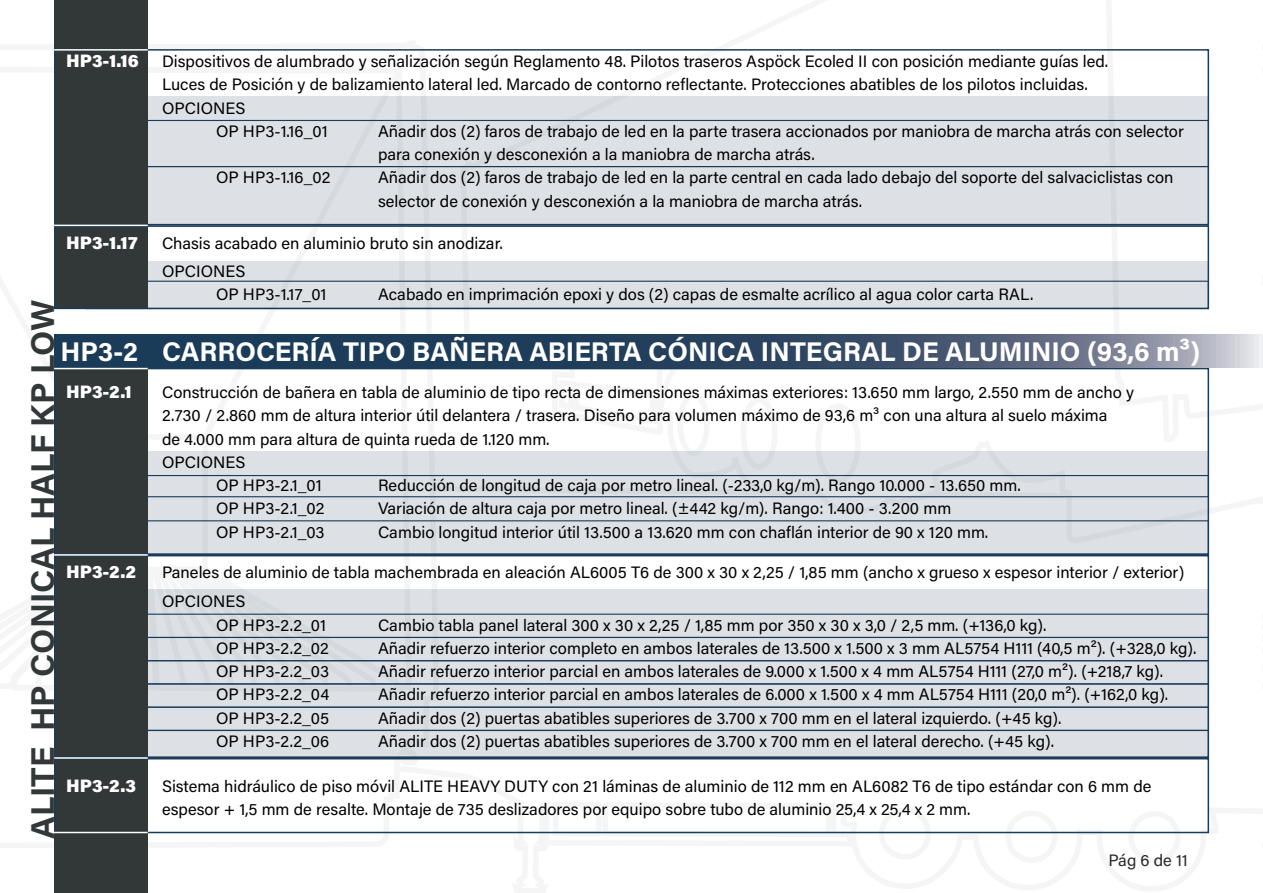
<style>
.page{position:relative;width:1263px;height:893px;background:#fff}
.page>*{position:absolute;margin:0;border:0;box-sizing:border-box;transform-origin:0 0}
.t1{font:700 33px "Acumin Pro";letter-spacing:-.005em;color:#323738}
.t2{font:700 27px "Acumin Pro";color:#fff}
.t3{font:900 18px "Acumin Pro";color:#fff}
.t4{font:16.5px/23.2px "Acumin Pro";color:#000001}
.t5{font:16.5px "Acumin Pro";letter-spacing:-.01em;color:#231f20}
</style>
<div class="page">
<div style="left:1005px;top:810px;width:53px;height:53px;border:6px solid #3e3e3f;border-radius:50%"></div>
<div style="left:879px;top:807px;width:52px;height:53px;border:6px solid #3e3e3f;border-radius:50%"></div>
<svg style="left:457px;top:96px;width:642px;height:239px"></svg>
<div style="left:740px;top:397px;width:38px;height:73px;border:6px solid #3e3e3f;border-radius:50%"></div>
<div style="left:677px;top:392px;width:33px;height:64px;border:6px solid #3e3e3f;border-radius:50%"></div>
<div style="left:815px;top:403px;width:46px;height:81px;border:6px solid #3e3e3f;border-radius:50%"></div>
<svg style="left:1099px;top:49px;width:163px;height:785px"></svg>
<svg style="left:148px;top:589px;width:256px;height:1px"></svg>
<svg style="left:54px;top:96px;width:354px;height:239px"></svg>
<div style="left:128px;top:97px;width:1081px;height:128px;background:#dde1e6"></div>
<div style="left:128px;top:261px;width:1081px;height:47px;background:#dde1e6"></div>
<div style="left:128px;top:451px;width:1081px;height:104px;background:#dde1e6"></div>
<div style="left:128px;top:590px;width:1081px;height:168px;background:#dde1e6"></div>
<div style="left:85px;top:120px;width:1124px;height:47px;border:1px solid #1b3c59"></div>
<div style="left:85px;top:520px;width:1124px;height:35px;border:1px solid #1b3c59"></div>
<div style="left:85px;top:475px;width:1124px;height:22px;border:1px solid #1b3c59"></div>
<div style="left:85px;top:614px;width:1124px;height:24px;border:1px solid #1b3c59"></div>
<div style="left:85px;top:637px;width:1124px;height:24px;border:1px solid #1b3c59"></div>
<div style="left:85px;top:660px;width:1124px;height:24px;border:1px solid #1b3c59"></div>
<div style="left:85px;top:683px;width:1124px;height:25px;border:1px solid #1b3c59"></div>
<div style="left:85px;top:707px;width:1124px;height:24px;border:1px solid #1b3c59"></div>
<div style="left:85px;top:730px;width:1124px;height:28px;border:1px solid #1b3c59"></div>
<div style="left:85px;top:281px;width:1124px;height:28px;border:1px solid #1b3c59"></div>
<div style="left:85px;top:166px;width:1124px;height:59px;border:1px solid #1b3c59"></div>
<div style="left:54px;top:0;width:94px;height:308px;background:#323738"></div>
<div style="left:54px;top:335px;width:94px;height:558px;background:#323738"></div>
<div style="left:54px;top:49px;width:1155px;height:176px;border:2px solid #1b3c59"></div>
<div style="left:54px;top:225px;width:1155px;height:84px;border:2px solid #1b3c59"></div>
<div style="left:54px;top:368px;width:1155px;height:187px;border:2px solid #1b3c59"></div>
<div style="left:54px;top:555px;width:1155px;height:203px;border:2px solid #1b3c59"></div>
<div style="left:54px;top:758px;width:1155px;height:75px;border:2px solid #1b3c59"></div>
<svg style="left:54px;top:335px;width:1209px;height:33px;background:#3c536d"></svg>
<hr style="left:54px;top:832px;width:94px;height:1px;background:#fff">
<hr style="left:54px;top:757px;width:94px;height:2px;background:#fff">
<hr style="left:54px;top:554px;width:94px;height:2px;background:#fff">
<hr style="left:54px;top:368px;width:94px;height:1px;background:#fff">
<hr style="left:54px;top:225px;width:94px;height:1px;background:#fff">
<hr style="left:54px;top:49px;width:94px;height:2px;background:#fff">
<p class="t1" style="left:19px;top:839px;width:541px;rotate:-90deg">ALITE HP CONICAL HALF KP LOW</p>
<p class="t3" style="left:66px;top:48px;width:74px">HP3-1.16</p>
<p class="t4" style="left:162px;top:49px;width:948px">Dispositivos de alumbrado y señalización según Reglamento 48. Pilotos traseros Aspöck Ecoled II con posición mediante guías led.</p>
<p class="t4" style="left:162px;top:72px;width:927px">Luces de Posición y de balizamiento lateral led. Marcado de contorno reflectante. Protecciones abatibles de los pilotos incluidas.</p>
<p class="t4" style="left:162px;top:96px;width:85px">OPCIONES</p>
<p class="t4" style="left:216px;top:119px;width:113px">OP HP3-1.16_01</p>
<p class="t4" style="left:378px;top:119px;width:807px">Añadir dos (2) faros de trabajo de led en la parte trasera accionados por maniobra de marcha atrás con selector para conexión y desconexión a la maniobra de marcha atrás.</p>
<p class="t4" style="left:216px;top:165px;width:116px">OP HP3-1.16_02</p>
<p class="t4" style="left:378px;top:165px;width:797px">Añadir dos (2) faros de trabajo de led en la parte central en cada lado debajo del soporte del salvaciclistas con selector de conexión y desconexión a la maniobra de marcha atrás.</p>
<p class="t3" style="left:66px;top:230px;width:73px">HP3-1.17</p>
<p class="t4" style="left:162px;top:231px;width:342px">Chasis acabado en aluminio bruto sin anodizar.</p>
<p class="t4" style="left:162px;top:258px;width:85px">OPCIONES</p>
<p class="t4" style="left:216px;top:282px;width:112px">OP HP3-1.17_01</p>
<p class="t4" style="left:378px;top:282px;width:657px">Acabado en imprimación epoxi y dos (2) capas de esmalte acrílico al agua color carta RAL.</p>
<p class="t2" style="left:61px;top:332px;width:1141px">HP3-2 CARROCERÍA TIPO BAÑERA ABIERTA CÓNICA INTEGRAL DE ALUMINIO (93,6 m³)</p>
<p class="t3" style="left:66px;top:379px;width:67px">HP3-2.1</p>
<p class="t4" style="left:162px;top:380px;width:973px">Construcción de bañera en tabla de aluminio de tipo recta de dimensiones máximas exteriores: 13.650 mm largo, 2.550 mm de ancho y<br>2.730 / 2.860 mm de altura interior útil delantera / trasera. Diseño para volumen máximo de 93,6 m³ con una altura al suelo máxima<br>de 4.000 mm para altura de quinta rueda de 1.120 mm.</p>
<p class="t4" style="left:162px;top:450px;width:85px">OPCIONES</p>
<p class="t4" style="left:216px;top:473px;width:107px">OP HP3-2.1_01</p>
<p class="t4" style="left:378px;top:473px;width:644px">Reducción de longitud de caja por metro lineal. (-233,0 kg/m). Rango 10.000 - 13.650 mm.</p>
<p class="t4" style="left:216px;top:496px;width:110px">OP HP3-2.1_02</p>
<p class="t4" style="left:378px;top:496px;width:575px">Variación de altura caja por metro lineal. (±442 kg/m). Rango: 1.400 - 3.200 mm</p>
<p class="t4" style="left:216px;top:519px;width:110px">OP HP3-2.1_03</p>
<p class="t4" style="left:378px;top:519px;width:612px">Cambio longitud interior útil 13.500 a 13.620 mm con chaflán interior de 90 x 120 mm.</p>
<p class="t3" style="left:66px;top:559px;width:72px">HP3-2.2</p>
<p class="t4" style="left:162px;top:560px;width:1024px">Paneles de aluminio de tabla machembrada en aleación AL6005 T6 de 300 x 30 x 2,25 / 1,85 mm (ancho x grueso x espesor interior / exterior)</p>
<p class="t4" style="left:162px;top:589px;width:85px">OPCIONES</p>
<p class="t4" style="left:216px;top:612px;width:112px">OP HP3-2.2_01</p>
<p class="t4" style="left:378px;top:612px;width:670px">Cambio tabla panel lateral 300 x 30 x 2,25 / 1,85 mm por 350 x 30 x 3,0 / 2,5 mm. (+136,0 kg).</p>
<p class="t4" style="left:216px;top:636px;width:114px">OP HP3-2.2_02</p>
<p class="t4" style="left:378px;top:636px;width:820px">Añadir refuerzo interior completo en ambos laterales de 13.500 x 1.500 x 3 mm AL5754 H111 (40,5 m²). (+328,0 kg).</p>
<p class="t4" style="left:216px;top:659px;width:115px">OP HP3-2.2_03</p>
<p class="t4" style="left:378px;top:659px;width:787px">Añadir refuerzo interior parcial en ambos laterales de 9.000 x 1.500 x 4 mm AL5754 H111 (27,0 m²). (+218,7 kg).</p>
<p class="t4" style="left:216px;top:682px;width:115px">OP HP3-2.2_04</p>
<p class="t4" style="left:378px;top:682px;width:792px">Añadir refuerzo interior parcial en ambos laterales de 6.000 x 1.500 x 4 mm AL5754 H111 (20,0 m²). (+162,0 kg).</p>
<p class="t4" style="left:216px;top:705px;width:115px">OP HP3-2.2_05</p>
<p class="t4" style="left:378px;top:705px;width:685px">Añadir dos (2) puertas abatibles superiores de 3.700 x 700 mm en el lateral izquierdo. (+45 kg).</p>
<p class="t4" style="left:216px;top:729px;width:115px">OP HP3-2.2_06</p>
<p class="t4" style="left:378px;top:729px;width:677px">Añadir dos (2) puertas abatibles superiores de 3.700 x 700 mm en el lateral derecho. (+45 kg).</p>
<p class="t3" style="left:66px;top:773px;width:72px">HP3-2.3</p>
<p class="t4" style="left:162px;top:774px;width:991px">Sistema hidráulico de piso móvil ALITE HEAVY DUTY con 21 láminas de aluminio de 112 mm en AL6082 T6 de tipo estándar con 6 mm de espesor + 1,5 mm de resalte. Montaje de 735 deslizadores por equipo sobre tubo de aluminio 25,4 x 25,4 x 2 mm.</p>
<p class="t5" style="left:1108px;top:849px;width:81px">Pág 6 de 11</p>
</div>
